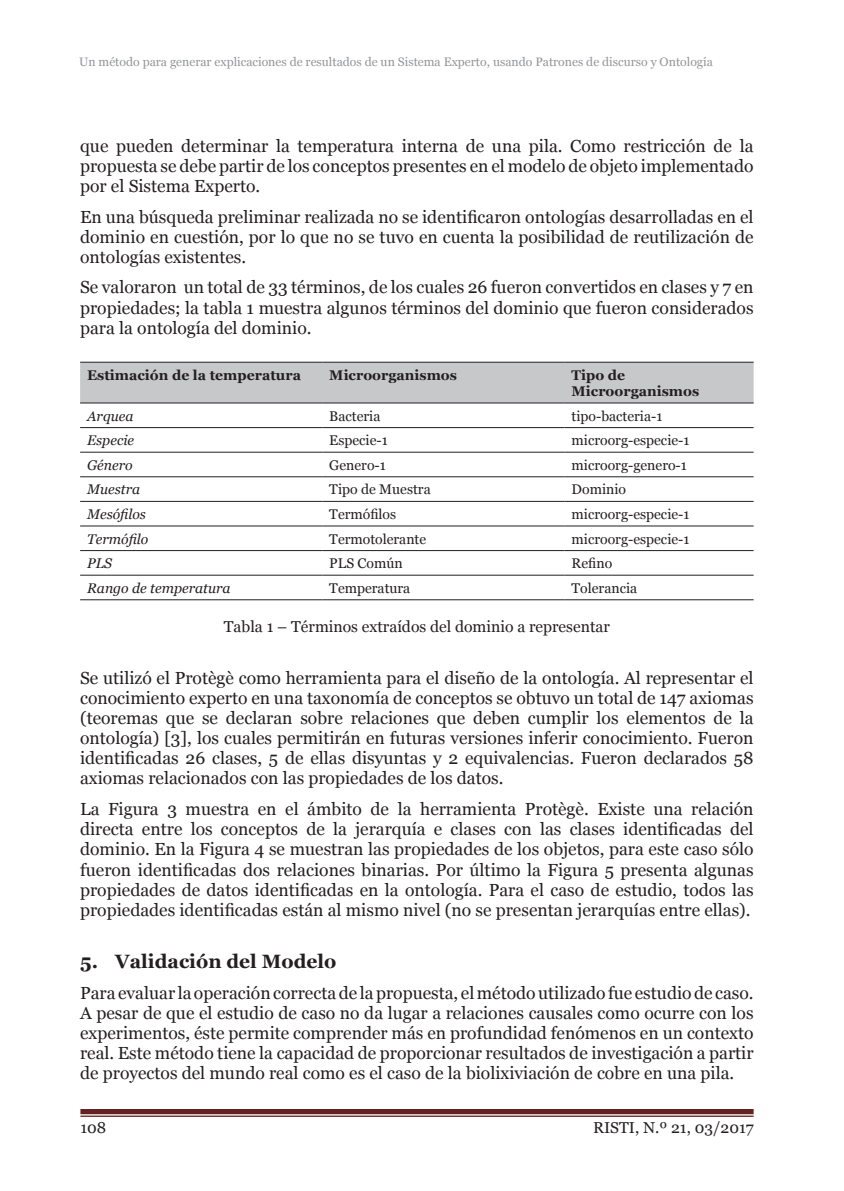
<style>
.page{position:relative;width:844px;height:1191px;background:#fff}
.page>*{position:absolute;margin:0;border:0;box-sizing:border-box;transform-origin:0 0}
.t1{font:700 19.25px "Georgia";color:#231f20}
.t2{font:17.5px/20.1px "Georgia";color:#231f20;text-align:justify}
.t3{font:15.75px "Georgia";color:#231f20}
.t4{font:14px "Georgia";color:#231f20}
.t5{font:italic 14px "Georgia";color:#231f20}
.t6{font:700 14px/16.1px "Georgia";color:#231f20}
.t7{font:12.25px "Georgia";color:#939598}
</style>
<div class="page">
<div style="left:80px;top:1109px;width:673px;height:5px;background:#622322"></div>
<hr style="left:80px;top:1115px;width:673px;height:1px;background:#622322">
<div style="left:80px;top:363px;width:673px;height:39px;background:#c7c8ca"></div>
<hr style="left:80px;top:362px;width:242px;height:1px;background:#231f20">
<hr style="left:322px;top:362px;width:242px;height:1px;background:#231f20">
<hr style="left:564px;top:362px;width:189px;height:1px;background:#231f20">
<hr style="left:80px;top:427px;width:242px;height:1px;background:#231f20">
<hr style="left:322px;top:427px;width:242px;height:1px;background:#231f20">
<hr style="left:564px;top:427px;width:189px;height:1px;background:#231f20">
<hr style="left:80px;top:452px;width:242px;height:1px;background:#231f20">
<hr style="left:322px;top:452px;width:242px;height:1px;background:#231f20">
<hr style="left:564px;top:452px;width:189px;height:1px;background:#231f20">
<hr style="left:80px;top:476px;width:242px;height:1px;background:#231f20">
<hr style="left:322px;top:476px;width:242px;height:1px;background:#231f20">
<hr style="left:564px;top:476px;width:189px;height:1px;background:#231f20">
<hr style="left:80px;top:501px;width:242px;height:1px;background:#231f20">
<hr style="left:322px;top:501px;width:242px;height:1px;background:#231f20">
<hr style="left:564px;top:501px;width:189px;height:1px;background:#231f20">
<hr style="left:80px;top:525px;width:242px;height:1px;background:#231f20">
<hr style="left:322px;top:525px;width:242px;height:1px;background:#231f20">
<hr style="left:564px;top:525px;width:189px;height:1px;background:#231f20">
<hr style="left:80px;top:550px;width:242px;height:1px;background:#231f20">
<hr style="left:322px;top:550px;width:242px;height:1px;background:#231f20">
<hr style="left:564px;top:550px;width:189px;height:1px;background:#231f20">
<hr style="left:80px;top:575px;width:242px;height:1px;background:#231f20">
<hr style="left:322px;top:575px;width:242px;height:1px;background:#231f20">
<hr style="left:564px;top:575px;width:189px;height:1px;background:#231f20">
<hr style="left:80px;top:599px;width:242px;height:1px;background:#231f20">
<hr style="left:322px;top:599px;width:242px;height:1px;background:#231f20">
<hr style="left:564px;top:599px;width:189px;height:1px;background:#231f20">
<hr style="left:80px;top:402px;width:242px;height:1px;background:#231f20">
<hr style="left:322px;top:402px;width:242px;height:1px;background:#231f20">
<hr style="left:564px;top:402px;width:189px;height:1px;background:#231f20">
<p class="t7" style="left:79px;top:54px;width:635px">Un método para generar explicaciones de resultados de un Sistema Experto, usando Patrones de discurso y Ontología</p>
<p class="t2" style="left:80px;top:136px;width:674px">que pueden determinar la temperatura interna de una pila. Como restricción de la propuesta se debe partir de los conceptos presentes en el modelo de objeto implementado por el Sistema Experto.</p>
<p class="t2" style="left:80px;top:207px;width:674px">En una búsqueda preliminar realizada no se identificaron ontologías desarrolladas en el dominio en cuestión, por lo que no se tuvo en cuenta la posibilidad de reutilización de ontologías existentes.</p>
<p class="t2" style="left:80px;top:278px;width:674px">Se valoraron un total de 33 términos, de los cuales 26 fueron convertidos en clases y 7 en propiedades; la tabla 1 muestra algunos términos del dominio que fueron considerados para la ontología del dominio.</p>
<p class="t6" style="left:87px;top:367px;width:215px">Estimación de la temperatura</p>
<p class="t6" style="left:329px;top:367px;width:129px">Microorganismos</p>
<p class="t6" style="left:571px;top:367px;width:129px">Tipo de<br>Microorganismos</p>
<p class="t5" style="left:87px;top:407px;width:48px">Arquea</p>
<p class="t4" style="left:329px;top:407px;width:53px">Bacteria</p>
<p class="t4" style="left:571px;top:407px;width:92px">tipo-bacteria-1</p>
<p class="t5" style="left:87px;top:431px;width:48px">Especie</p>
<p class="t4" style="left:329px;top:432px;width:60px">Especie-1</p>
<p class="t4" style="left:571px;top:432px;width:119px">microorg-especie-1</p>
<p class="t5" style="left:87px;top:456px;width:47px">Género</p>
<p class="t4" style="left:329px;top:456px;width:58px">Genero-1</p>
<p class="t4" style="left:571px;top:456px;width:117px">microorg-genero-1</p>
<p class="t5" style="left:87px;top:481px;width:55px">Muestra</p>
<p class="t4" style="left:329px;top:481px;width:103px">Tipo de Muestra</p>
<p class="t4" style="left:571px;top:481px;width:56px">Dominio</p>
<p class="t5" style="left:87px;top:505px;width:60px">Mesófilos</p>
<p class="t4" style="left:329px;top:505px;width:68px">Termófilos</p>
<p class="t4" style="left:571px;top:505px;width:119px">microorg-especie-1</p>
<p class="t5" style="left:87px;top:530px;width:63px">Termófilo</p>
<p class="t4" style="left:329px;top:530px;width:98px">Termotolerante</p>
<p class="t4" style="left:571px;top:530px;width:119px">microorg-especie-1</p>
<p class="t5" style="left:87px;top:554px;width:26px">PLS</p>
<p class="t4" style="left:329px;top:555px;width:75px">PLS Común</p>
<p class="t4" style="left:571px;top:555px;width:42px">Refino</p>
<p class="t5" style="left:87px;top:579px;width:145px">Rango de temperatura</p>
<p class="t4" style="left:329px;top:579px;width:82px">Temperatura</p>
<p class="t4" style="left:571px;top:579px;width:67px">Tolerancia</p>
<p class="t3" style="left:224px;top:617px;width:387px">Tabla 1 – Términos extraídos del dominio a representar</p>
<p class="t2" style="left:80px;top:668px;width:674px">Se utilizó el Protègè como herramienta para el diseño de la ontología. Al representar el conocimiento experto en una taxonomía de conceptos se obtuvo un total de 147 axiomas (teoremas que se declaran sobre relaciones que deben cumplir los elementos de la ontología) [3], los cuales permitirán en futuras versiones inferir conocimiento. Fueron identificadas 26 clases, 5 de ellas disyuntas y 2 equivalencias. Fueron declarados 58 axiomas relacionados con las propiedades de los datos.</p>
<p class="t2" style="left:80px;top:799px;width:674px">La Figura 3 muestra en el ámbito de la herramienta Protègè. Existe una relación directa entre los conceptos de la jerarquía e clases con las clases identificadas del dominio. En la Figura 4 se muestran las propiedades de los objetos, para este caso sólo fueron identificadas dos relaciones binarias. Por último la Figura 5 presenta algunas propiedades de datos identificadas en la ontología. Para el caso de estudio, todos las propiedades identificadas están al mismo nivel (no se presentan jerarquías entre ellas).</p>
<p class="t1" style="left:80px;top:949px;width:258px">5. Validación del Modelo</p>
<p class="t2" style="left:80px;top:983px;width:674px">Para evaluar la operación correcta de la propuesta, el método utilizado fue estudio de caso.<br>A pesar de que el estudio de caso no da lugar a relaciones causales como ocurre con los experimentos, éste permite comprender más en profundidad fenómenos en un contexto real. Este método tiene la capacidad de proporcionar resultados de investigación a partir de proyectos del mundo real como es el caso de la biolixiviación de cobre en una pila.</p>
<p class="t3" style="left:80px;top:1118px;width:27px">108</p>
<p class="t3" style="left:593px;top:1117px;width:162px">RISTI, N.º 21, 03/2017</p>
</div>
